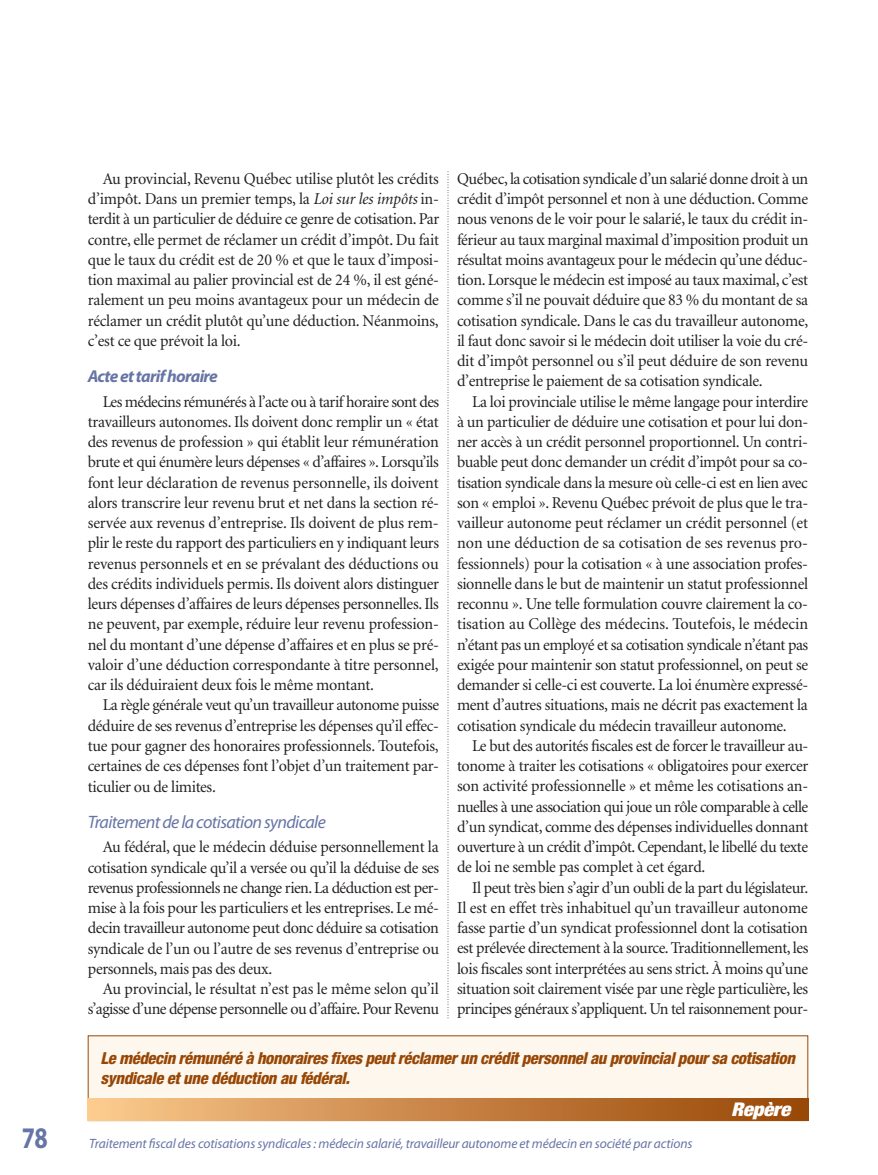
<style>
.page{position:relative;width:878px;height:1175px;background:#fff}
.page>*{position:absolute;margin:0;border:0;box-sizing:border-box;transform-origin:0 0}
.t1{font:700 30px "Myriad Pro";color:#6775a6;scale:.8 1}
.t2{font:italic 900 condensed 18.9px "Helvetica Neue";letter-spacing:-.015em;color:#fff;scale:1.11 1}
.t3{font:italic 18px "Myriad Pro";letter-spacing:-.035em;color:#6775a6}
.t4{font:italic 700 17.25px "Myriad Pro";letter-spacing:-.04em;color:#6775a6}
.t5{font:16.5px/20.2px "Minion";letter-spacing:-.02em;color:#231f20;text-align:justify}
.t6{font:italic 800 condensed 16.5px/19.5px "Helvetica Neue";letter-spacing:-.02em;color:#974705}
.t7{font:italic 13.5px "Myriad Pro";letter-spacing:-.01em;color:#6775a6}
.s1{font-style:italic}
</style>
<div class="page">
<svg style="left:447px;top:172px;width:1px;height:847px"></svg>
<div style="left:88px;top:1036px;width:719px;height:84px;background:#fef7ed"></div>
<div style="left:88px;top:1098px;width:720px;height:22px;background:linear-gradient(to right,#fbc78c,#964403)"></div>
<h1 class="t1" style="left:22px;top:1126px;width:34px">78</h1>
<p class="t5" style="left:88px;top:170px;width:353px;text-indent:15px">Au provincial, Revenu Québec utilise plutôt les crédits d’impôt. Dans un premier temps, la <span class="s1">Loi sur les impôts</span> in&shy;terdit à un particulier de déduire ce genre de cotisation. Par contre, elle permet de réclamer un crédit d’impôt. Du fait que le taux du crédit est de 20 % et que le taux d’imposi&shy;tion maximal au palier provincial est de 24 %, il est géné&shy;ralement un peu moins avantageux pour un médecin de réclamer un crédit plutôt qu’une déduction. Néanmoins, c’est ce que prévoit la loi.</p>
<p class="t4" style="left:88px;top:370px;width:132px">Acte et tarif horaire</p>
<p class="t5" style="left:88px;top:392px;width:353px;text-indent:15px">Les médecins rémunérés à l’acte ou à tarif horaire sont des travailleurs autonomes. Ils doivent donc remplir un « état des revenus de profession » qui établit leur rémunération brute et qui énumère leurs dépenses « d’affaires ». Lorsqu’ils font leur déclaration de revenus personnelle, ils doivent alors transcrire leur revenu brut et net dans la section ré&shy;servée aux revenus d’entreprise. Ils doivent de plus rem&shy;plir le reste du rapport des particuliers en y indiquant leurs revenus personnels et en se prévalant des déductions ou des crédits individuels permis. Ils doivent alors distinguer leurs dépenses d’affaires de leurs dépenses personnelles. Ils ne peuvent, par exemple, réduire leur revenu profession&shy;nel du montant d’une dépense d’affaires et en plus se pré&shy;valoir d’une déduction correspondante à titre personnel, car ils déduiraient deux fois le même montant.</p>
<p class="t5" style="left:88px;top:696px;width:353px;text-indent:15px">La règle générale veut qu’un travailleur autonome puisse déduire de ses revenus d’entreprise les dépenses qu’il effec&shy;tue pour gagner des honoraires professionnels. Toutefois, certaines de ces dépenses font l’objet d’un traitement par&shy;ticulier ou de limites.</p>
<p class="t3" style="left:88px;top:814px;width:239px">Traitement de la cotisation syndicale</p>
<p class="t5" style="left:88px;top:838px;width:353px;text-indent:15px">Au fédéral, que le médecin déduise personnellement la cotisation syndicale qu’il a versée ou qu’il la déduise de ses revenus professionnels ne change rien. La déduction est per&shy;mise à la fois pour les particuliers et les entreprises. Le mé&shy;decin travailleur autonome peut donc déduire sa cotisation syndicale de l’un ou l’autre de ses revenus d’entreprise ou personnels, mais pas des deux.</p>
<p class="t5" style="left:88px;top:980px;width:353px;text-align:right">Au provincial, le résultat n’est pas le même selon qu’il s’agisse d’une dépense personnelle ou d’affaire. Pour Revenu</p>
<p class="t5" style="left:457px;top:170px;width:353px">Québec, la cotisation syndicale d’un salarié donne droit à un crédit d’impôt personnel et non à une déduction. Comme nous venons de le voir pour le salarié, le taux du crédit in&shy;férieur au taux marginal maximal d’imposition produit un résultat moins avantageux pour le médecin qu’une déduc&shy;tion. Lorsque le médecin est imposé au taux maximal, c’est comme s’il ne pouvait déduire que 83 % du montant de sa cotisation syndicale. Dans le cas du travailleur autonome, il faut donc savoir si le médecin doit utiliser la voie du cré&shy;dit d’impôt personnel ou s’il peut déduire de son revenu d’entreprise le paiement de sa cotisation syndicale.</p>
<p class="t5" style="left:457px;top:392px;width:353px;text-indent:15px">La loi provinciale utilise le même langage pour interdire à un particulier de déduire une cotisation et pour lui don&shy;ner accès à un crédit personnel proportionnel. Un contri&shy;buable peut donc demander un crédit d’impôt pour sa co&shy;tisation syndicale dans la mesure où celle-ci est en lien avec son « emploi ». Revenu Québec prévoit de plus que le tra&shy;vailleur autonome peut réclamer un crédit personnel (et non une déduction de sa cotisation de ses revenus pro - fessionnels) pour la cotisation « à une association profes&shy;sionnelle dans le but de maintenir un statut professionnel reconnu ». Une telle formulation couvre clairement la co&shy;tisation au Collège des médecins. Toutefois, le médecin n’étant pas un employé et sa cotisation syndicale n’étant pas exigée pour maintenir son statut professionnel, on peut se demander si celle-ci est couverte. La loi énumère expressé&shy;ment d’autres situations, mais ne décrit pas exactement la cotisation syndicale du médecin travailleur autonome.</p>
<p class="t5" style="left:457px;top:737px;width:353px;text-indent:15px">Le but des autorités fiscales est de forcer le travailleur au&shy;tonome à traiter les cotisations « obligatoires pour exercer son activité professionnelle » et même les cotisations an&shy;nuelles à une association qui joue un rôle comparable à celle d’un syndicat, comme des dépenses individuelles donnant ouverture à un crédit d’impôt. Cependant, le libellé du texte de loi ne semble pas complet à cet égard.</p>
<p class="t5" style="left:457px;top:878px;width:353px;text-indent:15px">Il peut très bien s’agir d’un oubli de la part du législateur.<br>Il est en effet très inhabituel qu’un travailleur autonome fasse partie d’un syndicat professionnel dont la cotisation est prélevée directement à la source. Tra di tion nel lement, les lois fiscales sont interprétées au sens strict. À moins qu’une situation soit clairement visée par une règle particulière, les principes généraux s’appliquent. Un tel raisonnement pour-</p>
<p class="t6" style="left:100px;top:1050px;width:696px">Le médecin rémunéré à honoraires fixes peut réclamer un crédit personnel au provincial pour sa cotisation syndicale et une déduction au fédéral.</p>
<p class="t2" style="left:731px;top:1102px;width:55px">Repère</p>
<p class="t7" style="left:89px;top:1138px;width:604px">Traitement fiscal des cotisations syndicales : médecin salarié, travailleur autonome et médecin en société par actions</p>
</div>
